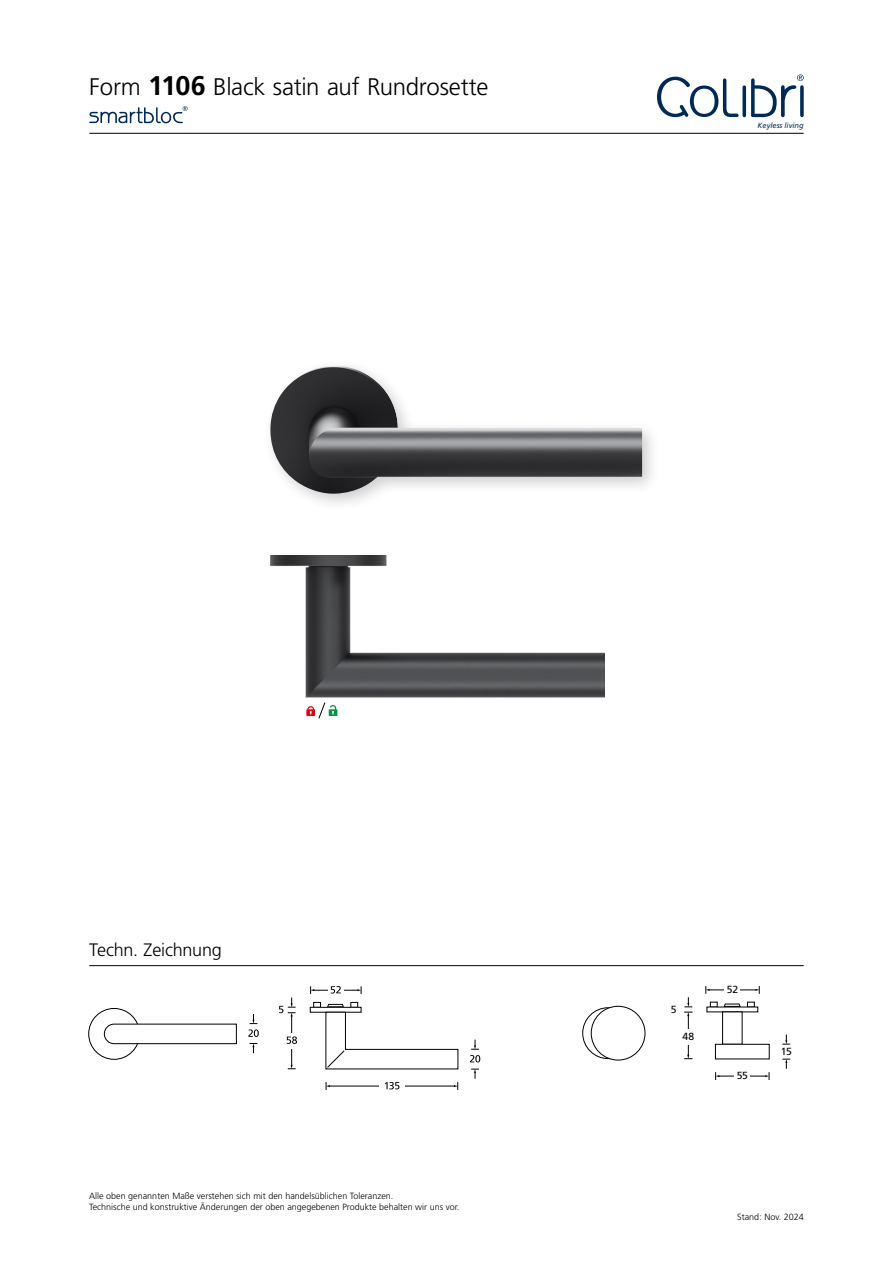
<style>
.page{position:relative;width:893px;height:1263px;background:#fff}
.page>*{position:absolute;margin:0;border:0;box-sizing:border-box;transform-origin:0 0}
.t1{font:300 24px "Frutiger";letter-spacing:-.01em;color:#000}
.t2{font:300 18px "Frutiger";letter-spacing:-.015em;color:#000}
.t3{font:10.35px "Frutiger";letter-spacing:-.025em;color:#000}
.t4{font:300 9px/10.8px "Frutiger";color:#000}
.t5{font:italic 7.5px "Frutiger";color:#002956}
.s1{font-weight:700;font-size:27px}
</style>
<div class="page">
<hr style="left:89px;top:133px;width:715px;height:1px;background:#000">
<hr style="left:89px;top:965px;width:715px;height:1px;background:#000">
<svg style="left:89px;top:106px;width:99px;height:17px"></svg>
<svg style="left:657px;top:74px;width:147px;height:43px"></svg>
<svg style="left:306px;top:702px;width:31px;height:17px"></svg>
<div style="left:88px;top:1008px;width:52px;height:52px;border:1px solid #000;border-radius:50%"></div>
<svg style="left:104px;top:1023px;width:133px;height:21px"></svg>
<svg style="left:248px;top:1014px;width:11px;height:23px"></svg>
<svg style="left:250px;top:1043px;width:7px;height:10px"></svg>
<div style="left:313px;top:1002px;width:8px;height:6px;border:1px solid #000"></div>
<div style="left:310px;top:1007px;width:51px;height:5px;border:1px solid #000"></div>
<hr style="left:314px;top:990px;width:44px;height:1px;background:#000">
<svg style="left:310px;top:986px;width:4px;height:8px"></svg>
<svg style="left:357px;top:986px;width:5px;height:8px"></svg>
<div style="left:328px;top:982px;width:16px;height:16px;background:#fff"></div>
<svg style="left:331px;top:986px;width:10px;height:7px"></svg>
<svg style="left:314px;top:1002px;width:145px;height:67px"></svg>
<hr style="left:291px;top:1016px;width:1px;height:50px;background:#000">
<svg style="left:288px;top:1065px;width:8px;height:4px"></svg>
<svg style="left:279px;top:997px;width:17px;height:19px"></svg>
<hr style="left:329px;top:1086px;width:126px;height:1px;background:#000">
<svg style="left:454px;top:1082px;width:4px;height:8px"></svg>
<svg style="left:326px;top:1082px;width:4px;height:8px"></svg>
<svg style="left:470px;top:1039px;width:10px;height:23px"></svg>
<svg style="left:471px;top:1069px;width:8px;height:10px"></svg>
<div style="left:279px;top:1033px;width:25px;height:15px;background:#fff"></div>
<svg style="left:287px;top:1036px;width:10px;height:8px"></svg>
<div style="left:379px;top:1078px;width:26px;height:16px;background:#fff"></div>
<svg style="left:385px;top:1082px;width:14px;height:7px"></svg>
<div style="left:262px;top:358px;width:399px;height:154px;background:#000;opacity:.2"></div>
<img style="left:270px;top:367px;width:372px;height:127px">
<img style="left:270px;top:555px;width:335px;height:142px">
<svg style="left:724px;top:1003px;width:17px;height:4px"></svg>
<svg style="left:710px;top:1002px;width:7px;height:5px"></svg>
<div style="left:747px;top:1002px;width:8px;height:5px;border:1px solid #000"></div>
<hr style="left:709px;top:990px;width:47px;height:1px;background:#000">
<svg style="left:705px;top:986px;width:4px;height:8px"></svg>
<svg style="left:755px;top:986px;width:5px;height:8px"></svg>
<div style="left:725px;top:982px;width:15px;height:16px;background:#fff"></div>
<hr style="left:688px;top:1015px;width:1px;height:40px;background:#000">
<svg style="left:684px;top:1055px;width:8px;height:4px"></svg>
<svg style="left:684px;top:997px;width:8px;height:19px"></svg>
<hr style="left:719px;top:1076px;width:47px;height:1px;background:#000">
<svg style="left:765px;top:1072px;width:5px;height:8px"></svg>
<svg style="left:715px;top:1072px;width:4px;height:8px"></svg>
<div style="left:680px;top:1029px;width:16px;height:16px;background:#fff"></div>
<div style="left:734px;top:1068px;width:16px;height:16px;background:#fff"></div>
<div style="left:722px;top:1011px;width:20px;height:33px;border:1px solid #000"></div>
<div style="left:715px;top:1044px;width:55px;height:15px;border:1px solid #000"></div>
<svg style="left:782px;top:1034px;width:8px;height:11px"></svg>
<svg style="left:782px;top:1059px;width:8px;height:10px"></svg>
<svg style="left:583px;top:1008px;width:51px;height:50px"></svg>
<div style="left:582px;top:1007px;width:52px;height:52px;border:1px solid #000;border-radius:50%"></div>
<div style="left:591px;top:1006px;width:54px;height:54px;background:#fff;border-radius:50%"></div>
<div style="left:591px;top:1006px;width:54px;height:54px;border:1px solid #000;border-radius:50%"></div>
<h1 class="t1" style="left:89px;top:73px;width:401px">Form <span class="s1">1106</span> Black satin auf Rundrosette</h1>
<p class="t5" style="left:758px;top:121px;width:48px">Keyless living</p>
<h2 class="t2" style="left:89px;top:939px;width:134px">Techn. Zeichnung</h2>
<p class="t4" style="left:89px;top:1190px;width:372px">Alle oben genannten Maße verstehen sich mit den handelsüblichen Toleranzen.<br>Technische und konstruktive Änderungen der oben angegebenen Produkte behalten wir uns vor.</p>
<p class="t3" style="left:671px;top:1003px;width:7px">5</p>
<p class="t3" style="left:682px;top:1030px;width:13px">48</p>
<p class="t3" style="left:727px;top:983px;width:13px">52</p>
<p class="t3" style="left:737px;top:1070px;width:13px">55</p>
<p class="t3" style="left:781px;top:1046px;width:12px">15</p>
<p class="t4" style="left:737px;top:1212px;width:68px">Stand: Nov. 2024</p>
</div>
